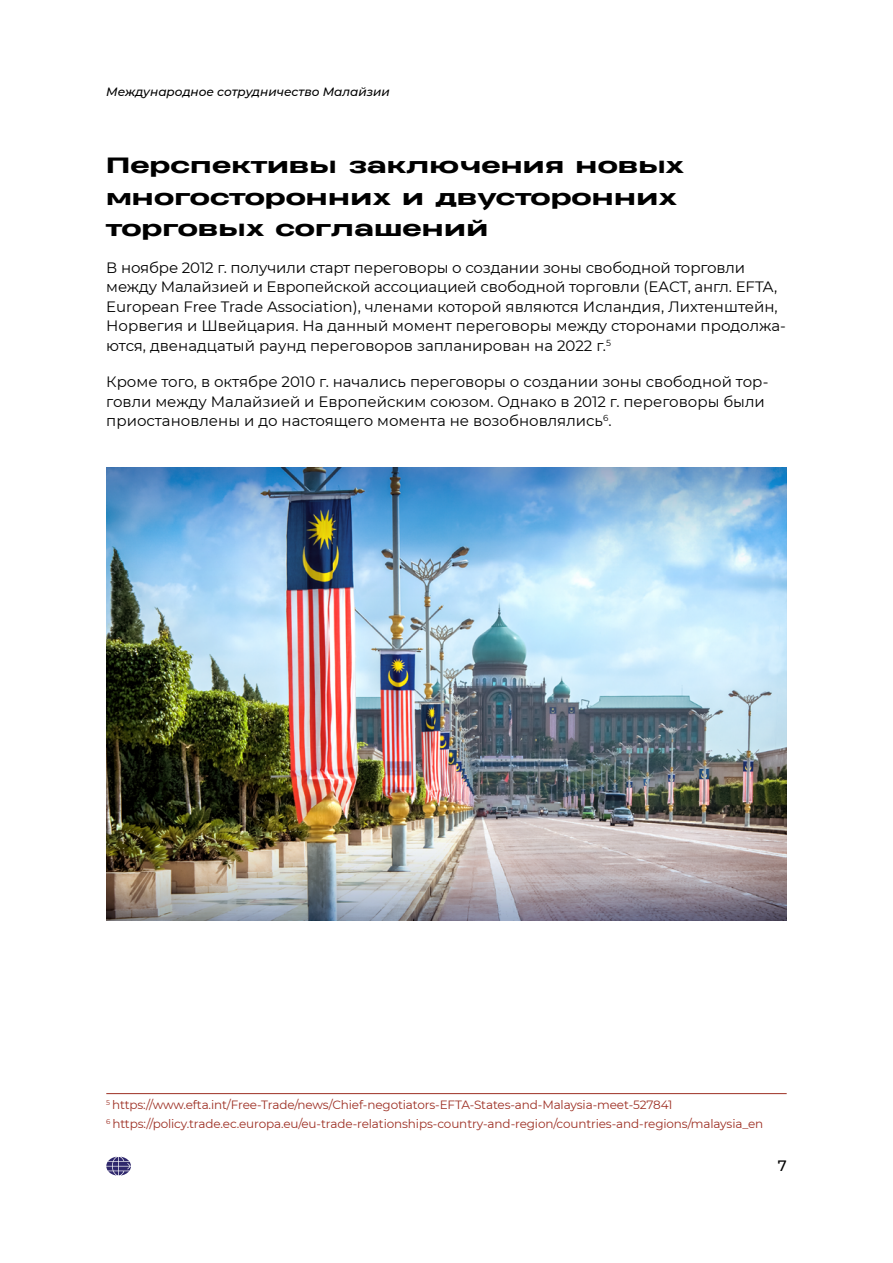
<style>
.page{position:relative;width:893px;height:1263px;background:#fff}
.page>*{position:absolute;margin:0;border:0;box-sizing:border-box;transform-origin:0 0}
.t1{font:800 21px/31.5px "Heading Pro Ultra Wide";color:#000}
.t2{font:15px/19.5px "Montserrat";color:#000}
.t3{font:500 15px "Montserrat";color:#000}
.t4{font:12px/19.2px "Montserrat";letter-spacing:-.01em;color:#9d2f23}
.t5{font:italic 500 12px "Montserrat";color:#000}
</style>
<div class="page">
<svg style="left:106px;top:1157px;width:25px;height:18px"></svg>
<hr style="left:106px;top:1093px;width:681px;height:1px;background:#9d2f23">
<img style="left:106px;top:468px;width:681px;height:453px">
<p class="t5" style="left:106px;top:83px;width:285px">Международное сотрудничество Малайзии</p>
<h1 class="t1" style="left:106px;top:150px;width:579px">Перспективы заключения новых многосторонних и двусторонних торговых соглашений</h1>
<p class="t2" style="left:106px;top:257px;width:681px">В ноябре 2012 г. получили старт переговоры о создании зоны свободной торговли между Малайзией и Европейской ассоциацией свободной торговли (ЕАСТ, англ. EFTA, European Free Trade Association), членами которой являются Исландия, Лихтенштейн, Норвегия и Швейцария. На данный момент переговоры между сторонами продолжа&shy;ются, двенадцатый раунд переговоров запланирован на 2022 г.<sup>5</sup></p>
<p class="t2" style="left:106px;top:372px;width:664px">Кроме того, в октябре 2010 г. начались переговоры о создании зоны свободной тор&shy;говли между Малайзией и Европейским союзом. Однако в 2012 г. переговоры были приостановлены и до настоящего момента не возобновлялись<sup>6</sup>.</p>
<p class="t4" style="left:106px;top:1095px;width:658px"><sup>5</sup> https://www.efta.int/Free-Trade/news/Chief-negotiators-EFTA-States-and-Malaysia-meet-527841<br><sup>6</sup> https://policy.trade.ec.europa.eu/eu-trade-relationships-country-and-region/countries-and-regions/malaysia_en</p>
<p class="t3" style="left:778px;top:1155px;width:10px">7</p>
</div>
